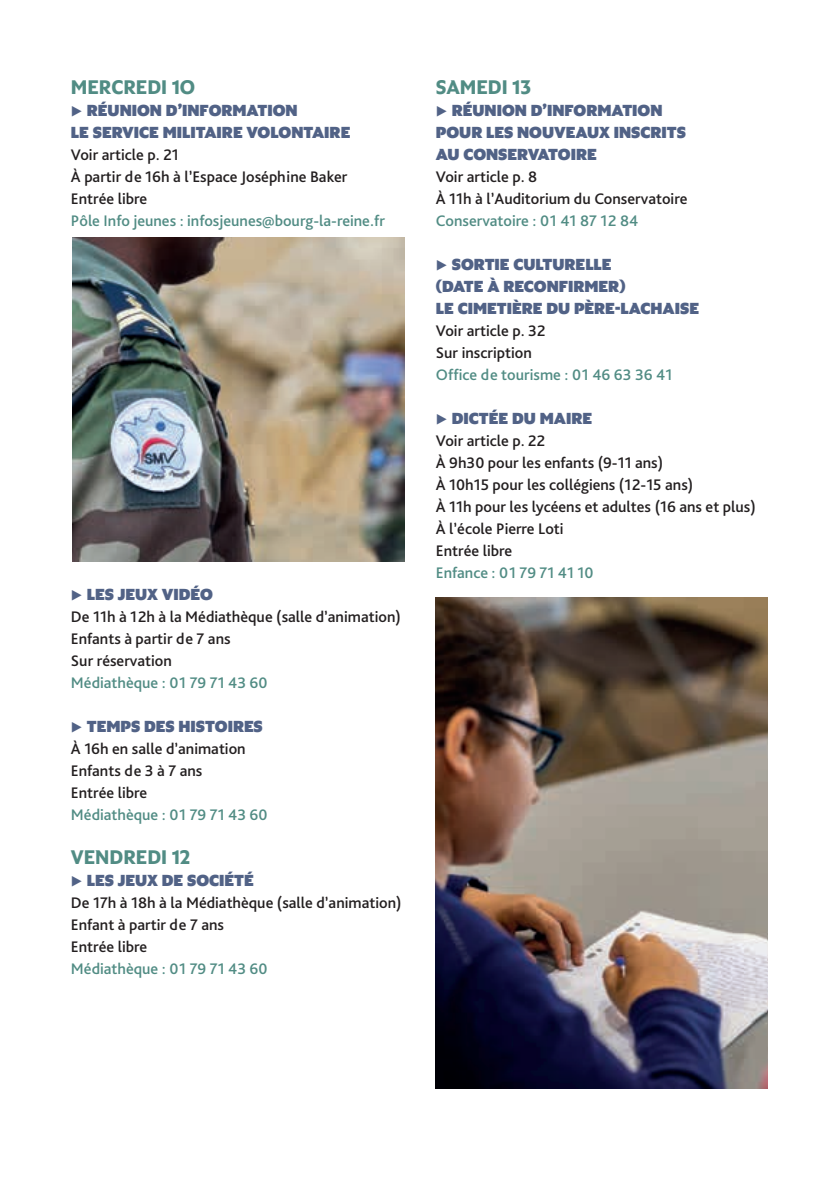
<style>
.page{position:relative;width:840px;height:1191px;background:#fff}
.page>*{position:absolute;margin:0;border:0;box-sizing:border-box;transform-origin:0 0}
.COURANT_sans_lettrin{font:700 20px "Altis";color:#518c84}
.COURANT_sans_lettrin-2{font:500 16px "Bliss Pro";color:#231f20}
.COURANT_sans_lettrin-3{font:800 16px "Altis";color:#516286}
.COURANT_sans_lettrin-4{font:500 16px "Bliss Pro";color:#518c84}
</style>
<div class="page">
<img style="left:72px;top:237px;width:332px;height:324px">
<img style="left:435px;top:597px;width:332px;height:492px">
<p class="COURANT_sans_lettrin" style="left:71px;top:72px;width:126px">MERCREDI 10</p>
<p class="COURANT_sans_lettrin-3" style="left:71px;top:98px;width:228px">⊲ RÉUNION D’INFORMATION</p>
<p class="COURANT_sans_lettrin-3" style="left:71px;top:120px;width:281px">LE SERVICE MILITAIRE VOLONTAIRE</p>
<p class="COURANT_sans_lettrin-2" style="left:71px;top:144px;width:109px">Voir article p. 21</p>
<p class="COURANT_sans_lettrin-2" style="left:71px;top:166px;width:278px">À partir de 16h à l’Espace Joséphine Baker</p>
<p class="COURANT_sans_lettrin-2" style="left:71px;top:188px;width:78px">Entrée libre</p>
<p class="COURANT_sans_lettrin-4" style="left:71px;top:210px;width:315px">Pôle Info jeunes : infosjeunes@bourg-la-reine.fr</p>
<p class="COURANT_sans_lettrin-3" style="left:71px;top:582px;width:143px">⊲ LES JEUX VIDÉO</p>
<p class="COURANT_sans_lettrin-2" style="left:71px;top:606px;width:331px">De 11h à 12h à la Médiathèque (salle d’animation)</p>
<p class="COURANT_sans_lettrin-2" style="left:71px;top:628px;width:161px">Enfants à partir de 7 ans</p>
<p class="COURANT_sans_lettrin-2" style="left:71px;top:650px;width:102px">Sur réservation</p>
<p class="COURANT_sans_lettrin-4" style="left:71px;top:672px;width:198px">Médiathèque : 01 79 71 43 60</p>
<p class="COURANT_sans_lettrin-3" style="left:71px;top:714px;width:193px">⊲ TEMPS DES HISTOIRES</p>
<p class="COURANT_sans_lettrin-2" style="left:71px;top:738px;width:176px">À 16h en salle d’animation</p>
<p class="COURANT_sans_lettrin-2" style="left:71px;top:760px;width:133px">Enfants de 3 à 7 ans</p>
<p class="COURANT_sans_lettrin-2" style="left:71px;top:782px;width:78px">Entrée libre</p>
<p class="COURANT_sans_lettrin-4" style="left:71px;top:804px;width:198px">Médiathèque : 01 79 71 43 60</p>
<p class="COURANT_sans_lettrin" style="left:71px;top:842px;width:121px">VENDREDI 12</p>
<p class="COURANT_sans_lettrin-3" style="left:71px;top:868px;width:184px">⊲ LES JEUX DE SOCIÉTÉ</p>
<p class="COURANT_sans_lettrin-2" style="left:71px;top:892px;width:332px">De 17h à 18h à la Médiathèque (salle d’animation)</p>
<p class="COURANT_sans_lettrin-2" style="left:71px;top:914px;width:155px">Enfant à partir de 7 ans</p>
<p class="COURANT_sans_lettrin-2" style="left:71px;top:936px;width:78px">Entrée libre</p>
<p class="COURANT_sans_lettrin-4" style="left:71px;top:958px;width:198px">Médiathèque : 01 79 71 43 60</p>
<p class="COURANT_sans_lettrin" style="left:435px;top:72px;width:97px">SAMEDI 13</p>
<p class="COURANT_sans_lettrin-3" style="left:435px;top:98px;width:228px">⊲ RÉUNION D’INFORMATION</p>
<p class="COURANT_sans_lettrin-3" style="left:435px;top:120px;width:251px">POUR LES NOUVEAUX INSCRITS</p>
<p class="COURANT_sans_lettrin-3" style="left:435px;top:142px;width:162px">AU CONSERVATOIRE</p>
<p class="COURANT_sans_lettrin-2" style="left:435px;top:167px;width:103px">Voir article p. 8</p>
<p class="COURANT_sans_lettrin-2" style="left:435px;top:189px;width:253px">À 11h à l’Auditorium du Conservatoire</p>
<p class="COURANT_sans_lettrin-4" style="left:435px;top:211px;width:204px">Conservatoire : 01 41 87 12 84</p>
<p class="COURANT_sans_lettrin-3" style="left:435px;top:252px;width:177px">⊲ SORTIE CULTURELLE</p>
<p class="COURANT_sans_lettrin-3" style="left:435px;top:274px;width:191px">(DATE À RECONFIRMER)</p>
<p class="COURANT_sans_lettrin-3" style="left:435px;top:296px;width:264px">LE CIMETIÈRE DU PÈRE-LACHAISE</p>
<p class="COURANT_sans_lettrin-2" style="left:435px;top:321px;width:111px">Voir article p. 32</p>
<p class="COURANT_sans_lettrin-2" style="left:435px;top:343px;width:97px">Sur inscription</p>
<p class="COURANT_sans_lettrin-4" style="left:435px;top:365px;width:238px">Office de tourisme : 01 46 63 36 41</p>
<p class="COURANT_sans_lettrin-3" style="left:435px;top:406px;width:158px">⊲ DICTÉE DU MAIRE</p>
<p class="COURANT_sans_lettrin-2" style="left:435px;top:431px;width:111px">Voir article p. 22</p>
<p class="COURANT_sans_lettrin-2" style="left:435px;top:453px;width:229px">À 9h30 pour les enfants (9-11 ans)</p>
<p class="COURANT_sans_lettrin-2" style="left:435px;top:475px;width:259px">À 10h15 pour les collégiens (12-15 ans)</p>
<p class="COURANT_sans_lettrin-2" style="left:435px;top:497px;width:321px">À 11h pour les lycéens et adultes (16 ans et plus)</p>
<p class="COURANT_sans_lettrin-2" style="left:435px;top:519px;width:129px">À l’école Pierre Loti</p>
<p class="COURANT_sans_lettrin-2" style="left:435px;top:541px;width:78px">Entrée libre</p>
<p class="COURANT_sans_lettrin-4" style="left:435px;top:563px;width:159px">Enfance : 01 79 71 41 10</p>
</div>
